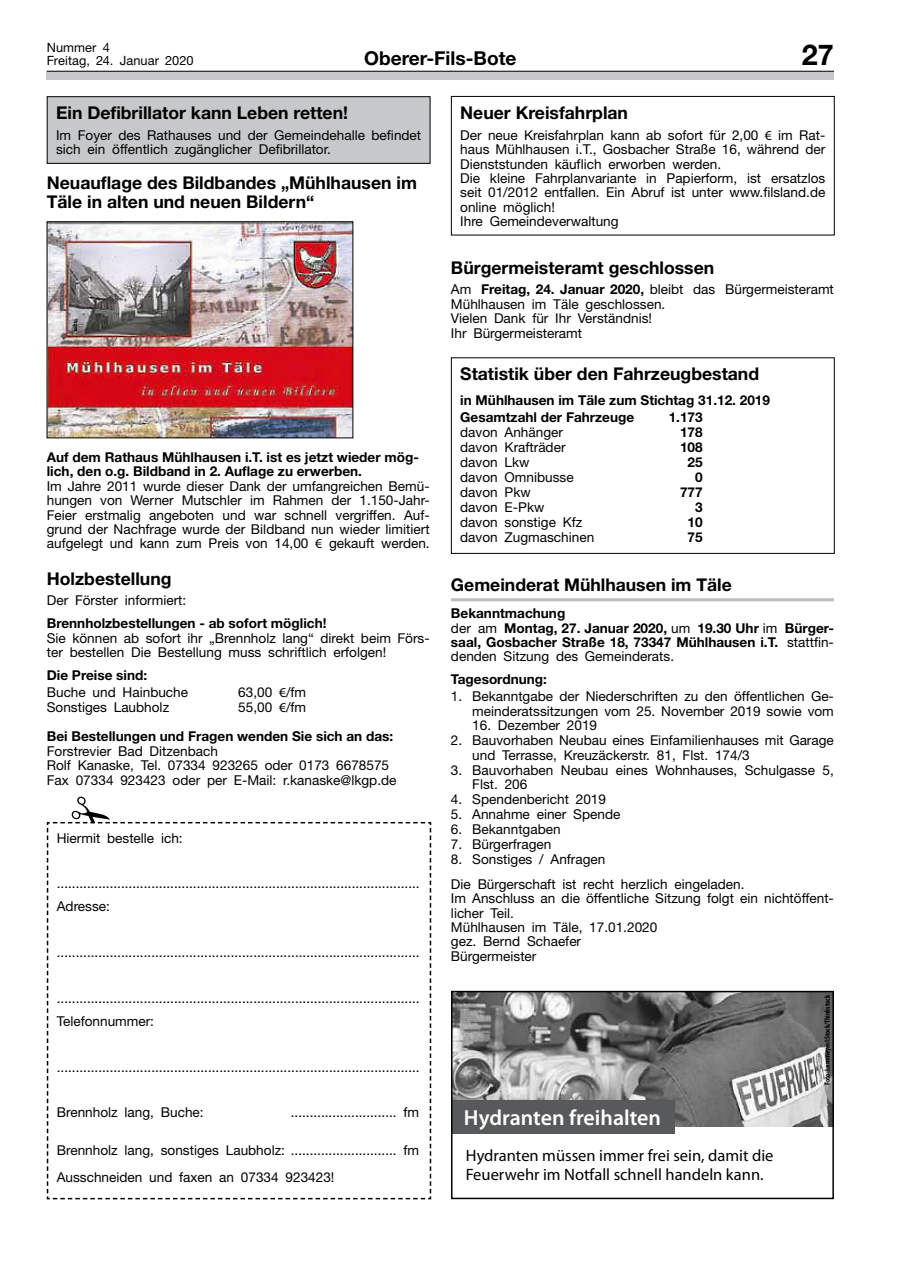
<style>
.page{position:relative;width:902px;height:1280px;background:#fff}
.page>*{position:absolute;margin:0;border:0;box-sizing:border-box;transform-origin:0 0}
.t1{font:700 28.8px "Helvetica Neue";color:#000}
.t2{font:600 21.9px "Myriad Pro";color:#fff}
.t3{font:700 19.2px "Helvetica Neue";color:#000}
.t4{font:700 17.55px/19.2px "Helvetica Neue";color:#000}
.t5{font:16.5px/19.8px "Myriad Pro";color:#000}
.t6{font:13.65px/14.4px "Helvetica Neue";color:#000}
.t7{font:700 13.65px/14.4px "Helvetica Neue";color:#000}
.t8{font:12.75px/13.2px "Helvetica Neue";letter-spacing:.005em;color:#000}
.t9{font:700 condensed 7.5px "Myriad Pro";color:#000}
.s1{font-family:"Myriad Pro"}
.s2{font-weight:700}
.s3{font-weight:400}
.s4{font-family:"Myriad Pro";font-weight:400}
</style>
<div class="page">
<div style="left:47px;top:71px;width:786px;height:8px;background:#c7c8ca"></div>
<hr style="left:47px;top:71px;width:786px;height:1px;background:#000">
<div style="left:47px;top:97px;width:383px;height:66px;background:#c7c8ca"></div>
<div style="left:47px;top:96px;width:383px;height:68px;border:1px solid #000"></div>
<img style="left:49px;top:223px;width:302px;height:213px">
<div style="left:47px;top:221px;width:306px;height:217px;border:1px solid #000"></div>
<hr style="left:451px;top:598px;width:382px;height:3px;background:#bcbec0">
<div style="left:451px;top:96px;width:383px;height:139px;border:1px solid #000"></div>
<div style="left:451px;top:357px;width:383px;height:197px;border:1px solid #000"></div>
<img style="left:454px;top:994px;width:376px;height:132px">
<div style="left:451px;top:1100px;width:223px;height:33px;background:#58595b"></div>
<div style="left:451px;top:991px;width:382px;height:208px;border:2px solid #000"></div>
<svg style="left:47px;top:821px;width:384px;height:378px"></svg>
<p class="t8" style="left:47px;top:40px;width:148px">Nummer 4<br>Freitag, 24. Januar 2020</p>
<p class="t4" style="left:56px;top:103px;width:293px">Ein Defibrillator kann Leben retten!</p>
<p class="t6" style="left:56px;top:128px;width:366px">Im Foyer des Rathauses und der Gemeindehalle befindet sich ein öffentlich zugänglicher Defibrillator.</p>
<p class="t4" style="left:47px;top:173px;width:371px">Neuauflage des Bildbandes „Mühlhausen im<br>Täle in alten und neuen Bildern“</p>
<h3 class="t3" style="left:364px;top:46px;width:154px">Oberer-Fils-Bote</h3>
<h1 class="t1" style="left:801px;top:37px;width:33px">27</h1>
<p class="t4" style="left:460px;top:103px;width:169px">Neuer Kreisfahrplan</p>
<p class="t6" style="left:460px;top:128px;width:366px">Der neue Kreisfahrplan kann ab sofort für 2,00 <span class="s1">€</span> im Rat&shy;haus Mühlhausen i.T., Gosbacher Straße 16, während der Dienststunden käuflich erworben werden.<br>Die kleine Fahrplanvariante in Papierform, ist ersatzlos seit 01/2012 entfallen. Ein Abruf ist unter www.filsland.de online möglich!<br>Ihre Gemeindeverwaltung</p>
<p class="t4" style="left:451px;top:257px;width:265px">Bürgermeisteramt geschlossen</p>
<p class="t6" style="left:451px;top:282px;width:384px">Am <span class="s2">Freitag, 24. Januar 2020,</span> bleibt das Bürgermeisteramt Mühlhausen im Täle geschlossen.<br>Vielen Dank für Ihr Verständnis!<br>Ihr Bürgermeisteramt</p>
<p class="t4" style="left:460px;top:364px;width:300px">Statistik über den Fahrzeugbestand</p>
<p class="t7" style="left:460px;top:392px;width:311px;line-height:17px">in Mühlhausen im Täle zum Stichtag 31.12. 2019<br>Gesamtzahl der Fahrzeuge</p>
<p class="t7" style="left:668px;top:410px;width:36px">1.173</p>
<p class="t7" style="left:47px;top:450px;width:373px">Auf dem Rathaus Mühlhausen i.T. ist es jetzt wieder mög&shy;lich, den o.g. Bildband in 2. Auflage zu erwerben.</p>
<p class="t6" style="left:47px;top:479px;width:384px;text-align:justify">Im Jahre 2011 wurde dieser Dank der umfangreichen Bemü&shy;hungen von Werner Mutschler im Rahmen der 1.150-Jahr-Feier erstmalig angeboten und war schnell vergriffen. Auf&shy;grund der Nachfrage wurde der Bildband nun wieder limitiert aufgelegt und kann zum Preis von 14,00 <span class="s1">€</span> gekauft werden.</p>
<p class="t4" style="left:47px;top:568px;width:126px">Holzbestellung</p>
<p class="t6" style="left:47px;top:593px;width:141px">Der Förster informiert:</p>
<p class="t7" style="left:47px;top:616px;width:281px">Brennholzbestellungen - ab sofort möglich!</p>
<p class="t6" style="left:47px;top:630px;width:384px">Sie können ab sofort ihr „Brennholz lang“ direkt beim Förs&shy;ter bestellen Die Bestellung muss schriftlich erfolgen!</p>
<p class="t7" style="left:47px;top:668px;width:102px">Die Preise sind:</p>
<p class="t6" style="left:47px;top:685px;width:143px">Buche und Hainbuche</p>
<p class="t6" style="left:238px;top:685px;width:69px">63,00 <span class="s1">€</span>/fm</p>
<p class="t6" style="left:47px;top:700px;width:124px">Sonstiges Laubholz</p>
<p class="t7" style="left:47px;top:692px;width:348px;line-height:29.2px;text-indent:191px"><span class="s3">55,00</span> <span class="s4">€</span><span class="s3">/fm<br></span>Bei Bestellungen und Fragen wenden Sie sich an das:</p>
<p class="t6" style="left:47px;top:743px;width:351px">Forstrevier Bad Ditzenbach<br>Rolf Kanaske, Tel. 07334 923265 oder 0173 6678575<br>Fax 07334 923423 oder per E-Mail: r.kanaske@lkgp.de</p>
<p class="t6" style="left:57px;top:830px;width:127px">Hiermit bestelle ich:</p>
<p class="t6" style="left:57px;top:872px;width:364px;line-height:23px">................................................................................................<br>Adresse:</p>
<p class="t6" style="left:57px;top:945px;width:364px">................................................................................................</p>
<p class="t6" style="left:57px;top:986px;width:364px;line-height:23px">................................................................................................<br>Telefonnummer:</p>
<p class="t6" style="left:57px;top:1059px;width:364px">................................................................................................</p>
<p class="t6" style="left:57px;top:1105px;width:148px">Brennholz lang, Buche:</p>
<p class="t6" style="left:291px;top:1105px;width:130px">............................ fm</p>
<p class="t6" style="left:57px;top:1136px;width:364px;line-height:27.2px">Brennholz lang, sonstiges Laubholz: ............................ fm<br>Ausschneiden und faxen an 07334 923423!</p>
<p class="t6" style="left:460px;top:425px;width:104px">davon Anhänger</p>
<p class="t7" style="left:680px;top:425px;width:24px">178</p>
<p class="t6" style="left:460px;top:440px;width:107px">davon Krafträder</p>
<p class="t7" style="left:680px;top:440px;width:24px">108</p>
<p class="t6" style="left:460px;top:455px;width:71px">davon Lkw</p>
<p class="t7" style="left:687px;top:455px;width:17px">25</p>
<p class="t6" style="left:460px;top:470px;width:115px">davon Omnibusse</p>
<p class="t7" style="left:695px;top:470px;width:9px">0</p>
<p class="t6" style="left:460px;top:485px;width:72px">davon Pkw</p>
<p class="t7" style="left:680px;top:485px;width:24px">777</p>
<p class="t6" style="left:460px;top:500px;width:86px">davon E-Pkw</p>
<p class="t7" style="left:695px;top:500px;width:9px">3</p>
<p class="t6" style="left:460px;top:515px;width:124px">davon sonstige Kfz</p>
<p class="t7" style="left:687px;top:515px;width:17px">10</p>
<p class="t6" style="left:460px;top:530px;width:135px">davon Zugmaschinen</p>
<p class="t7" style="left:687px;top:530px;width:17px">75</p>
<p class="t4" style="left:451px;top:575px;width:282px">Gemeinderat Mühlhausen im Täle</p>
<p class="t7" style="left:451px;top:606px;width:384px">Bekanntmachung<br><span class="s3">der am</span> Montag, 27. Januar 2020, <span class="s3">um</span> 19.30 Uhr <span class="s3">im</span> Bürger&shy;saal, Gosbacher Straße 18, 73347 Mühlhausen i.T. <span class="s3">stattfin&shy;denden Sitzung des Gemeinderats.</span></p>
<p class="t7" style="left:451px;top:672px;width:97px">Tagesordnung:</p>
<p class="t6" style="left:451px;top:689px;width:384px;text-align:right">1. Bekanntgabe der Niederschriften zu den öffentlichen Ge&shy;meinderatssitzungen vom 25. November 2019 sowie vom</p>
<p class="t6" style="left:472px;top:718px;width:126px">16. Dezember 2019</p>
<p class="t6" style="left:472px;top:733px;width:363px;text-indent:-21px">2. Bauvorhaben Neubau eines Einfamilienhauses mit Garage und Terrasse, Kreuzäckerstr. 81, Flst. 174/3</p>
<p class="t6" style="left:472px;top:762px;width:363px;text-indent:-21px">3. Bauvorhaben Neubau eines Wohnhauses, Schulgasse 5,<br>Flst. 206</p>
<p class="t6" style="left:451px;top:792px;width:156px">4. Spendenbericht 2019</p>
<p class="t6" style="left:451px;top:807px;width:171px">5. Annahme einer Spende</p>
<p class="t6" style="left:451px;top:822px;width:111px">6. Bekanntgaben</p>
<p class="t6" style="left:451px;top:837px;width:102px">7. Bürgerfragen</p>
<p class="t6" style="left:451px;top:846px;width:295px;line-height:25px">8. Sonstiges / Anfragen<br>Die Bürgerschaft ist recht herzlich eingeladen.</p>
<p class="t6" style="left:451px;top:891px;width:384px">Im Anschluss an die öffentliche Sitzung folgt ein nichtöffent&shy;licher Teil.<br>Mühlhausen im Täle, 17.01.2020<br>gez. Bernd Schaefer<br>Bürgermeister</p>
<h2 class="t2" style="left:464px;top:1103px;width:199px">Hydranten freihalten</h2>
<p class="t5" style="left:465px;top:1145px;width:309px">Hydranten müssen immer frei sein, damit die<br>Feuerwehr im Notfall schnell handeln kann.</p>
<p class="t9" style="left:823px;top:1085px;width:91px;rotate:-90deg">Foto: Lammeyer/iStock/Thinkstock</p>
</div>
